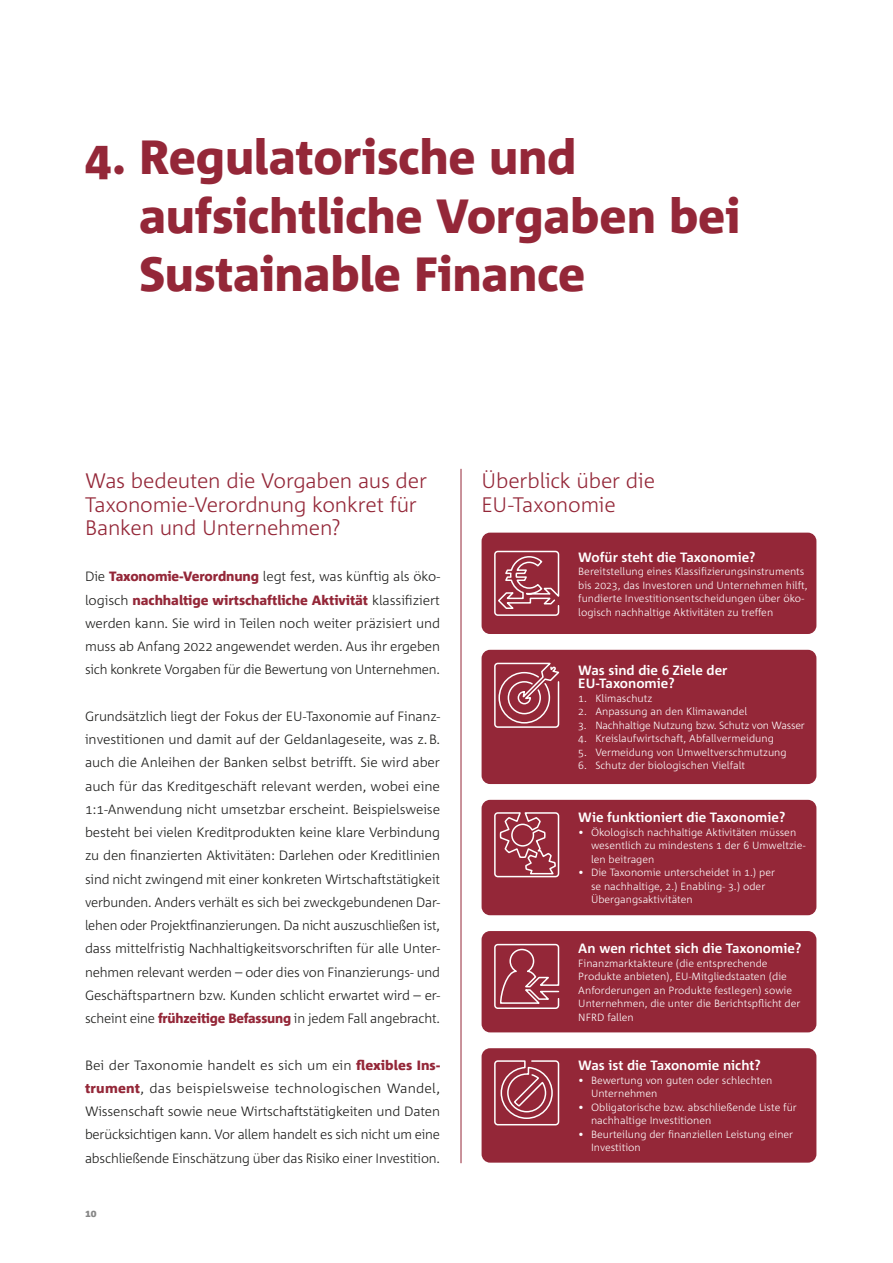
<style>
.page{position:relative;width:893px;height:1263px;background:#fff}
.page>*{position:absolute;margin:0;border:0;box-sizing:border-box;transform-origin:0 0}
.t1{font:800 48px/58.2px "Corpid";letter-spacing:-.01em;color:#942738}
.t2{font:300 21px/23.2px "Corpid";letter-spacing:-.01em;color:#942738}
.t3{font:300 13.5px/23.2px "Corpid";letter-spacing:-.015em;color:#1d1d1b;text-align:justify}
.t4{font:700 13.5px/13.5px "Corpid";color:#fff}
.t5{font:300 10.5px/13.5px "Corpid";color:#fff}
.s1{font-weight:800;color:#942738}
</style>
<div class="page">
<hr style="left:461px;top:469px;width:1px;height:694px;background:#942738">
<div style="left:482px;top:533px;width:334px;height:101px;background:#942738;border-radius:9px"></div>
<div style="left:482px;top:800px;width:334px;height:115px;background:#942738;border-radius:9px"></div>
<div style="left:482px;top:931px;width:334px;height:101px;background:#942738;border-radius:9px"></div>
<div style="left:482px;top:1048px;width:334px;height:114px;background:#942738;border-radius:9px"></div>
<div style="left:482px;top:650px;width:334px;height:134px;background:#942738;border-radius:9px"></div>
<svg style="left:494px;top:551px;width:65px;height:65px"></svg>
<svg style="left:494px;top:663px;width:65px;height:65px"></svg>
<svg style="left:494px;top:812px;width:65px;height:65px"></svg>
<svg style="left:494px;top:944px;width:65px;height:65px"></svg>
<svg style="left:494px;top:1060px;width:65px;height:65px"></svg>
<h1 class="t1" style="left:139px;top:129px;width:603px;text-indent:-54px">4. Regulatorische und aufsichtliche Vorgaben bei<br>Sustainable Finance</h1>
<h2 class="t2" style="left:85px;top:470px;width:343px">Was bedeuten die Vorgaben aus der<br>Taxonomie-Verordnung konkret für<br>Banken und Unternehmen?</h2>
<p class="t3" style="left:85px;top:565px;width:357px">Die <span class="s1">Taxonomie-Verordnung</span> legt fest, was künftig als öko&shy;logisch <span class="s1">nachhaltige wirtschaftliche Aktivität</span> klassifiziert werden kann. Sie wird in Teilen noch weiter präzisiert und muss ab Anfang 2022 angewendet werden. Aus ihr ergeben sich konkrete Vorgaben für die Bewertung von Unternehmen.</p>
<p class="t3" style="left:85px;top:705px;width:357px">Grundsätzlich liegt der Fokus der EU-Taxonomie auf Finanz&shy;investitionen und damit auf der Geldanlageseite, was z. B. auch die Anleihen der Banken selbst betrifft. Sie wird aber auch für das Kreditgeschäft relevant werden, wobei eine 1:1-Anwendung nicht umsetzbar erscheint. Beispielsweise besteht bei vielen Kreditprodukten keine klare Verbindung zu den finanzierten Aktivitäten: Darlehen oder Kreditlinien sind nicht zwingend mit einer konkreten Wirtschaftstätigkeit verbunden. Anders verhält es sich bei zweckgebundenen Dar&shy;lehen oder Projektfinanzierungen. Da nicht auszuschließen ist, dass mittelfristig Nachhaltigkeitsvorschriften für alle Unter&shy;nehmen relevant werden – oder dies von Finanzierungs- und Geschäftspartnern bzw. Kunden schlicht erwartet wird – er&shy;scheint eine <span class="s1">frühzeitige Befassung</span> in jedem Fall angebracht.</p>
<p class="t3" style="left:85px;top:1053px;width:357px">Bei der Taxonomie handelt es sich um ein <span class="s1">flexibles Ins&shy;trument</span>, das beispielsweise technologischen Wandel, Wissenschaft sowie neue Wirtschaftstätigkeiten und Daten berücksichtigen kann. Vor allem handelt es sich nicht um eine abschließende Einschätzung über das Risiko einer Investition.</p>
<h2 class="t2" style="left:482px;top:470px;width:175px">Überblick über die<br>EU-Taxonomie</h2>
<p class="t4" style="left:578px;top:550px;width:179px">Wofür steht die Taxonomie?</p>
<p class="t5" style="left:578px;top:565px;width:231px">Bereitstellung eines Klassifizierungsinstruments bis 2023, das Investoren und Unternehmen hilft, fundierte Investitionsentscheidungen über öko&shy;logisch nachhaltige Aktivitäten zu treffen</p>
<p class="t4" style="left:578px;top:663px;width:151px">Was sind die 6 Ziele der<br>EU-Taxonomie?</p>
<p class="t5" style="left:578px;top:691px;width:76px">1. Klimaschutz</p>
<p class="t5" style="left:578px;top:705px;width:171px">2. Anpassung an den Klimawandel</p>
<p class="t5" style="left:578px;top:718px;width:228px">3. Nachhaltige Nutzung bzw. Schutz von Wasser</p>
<p class="t5" style="left:578px;top:732px;width:197px">4. Kreislaufwirtschaft, Abfallvermeidung</p>
<p class="t5" style="left:578px;top:745px;width:210px">5. Vermeidung von Umweltverschmutzung</p>
<p class="t5" style="left:578px;top:759px;width:168px">6. Schutz der biologischen Vielfalt</p>
<p class="t4" style="left:578px;top:811px;width:209px">Wie funktioniert die Taxonomie?</p>
<p class="t5" style="left:591px;top:825px;width:216px;text-indent:-13px">• Ökologisch nachhaltige Aktivitäten müssen wesentlich zu mindestens 1 der 6 Umweltzie&shy;len beitragen</p>
<p class="t5" style="left:591px;top:866px;width:185px;text-indent:-13px">• Die Taxonomie unterscheidet in 1.) per se nachhaltige, 2.) Enabling- 3.) oder<br>Übergangsaktivitäten</p>
<p class="t4" style="left:578px;top:942px;width:225px">An wen richtet sich die Taxonomie?</p>
<p class="t5" style="left:578px;top:956px;width:224px">Finanzmarktakteure (die entsprechende Produkte anbieten), EU-Mitgliedstaaten (die Anforderungen an Produkte festlegen) sowie Unternehmen, die unter die Berichtspflicht der NFRD fallen</p>
<p class="t4" style="left:578px;top:1059px;width:184px">Was ist die Taxonomie nicht?</p>
<p class="t5" style="left:591px;top:1073px;width:183px;text-indent:-13px">• Bewertung von guten oder schlechten<br>Unternehmen</p>
<p class="t5" style="left:591px;top:1100px;width:207px;text-indent:-13px">• Obligatorische bzw. abschließende Liste für nachhaltige Investitionen</p>
<p class="t5" style="left:591px;top:1127px;width:204px;text-indent:-13px">• Beurteilung der finanziellen Leistung einer<br>Investition</p>
</div>
